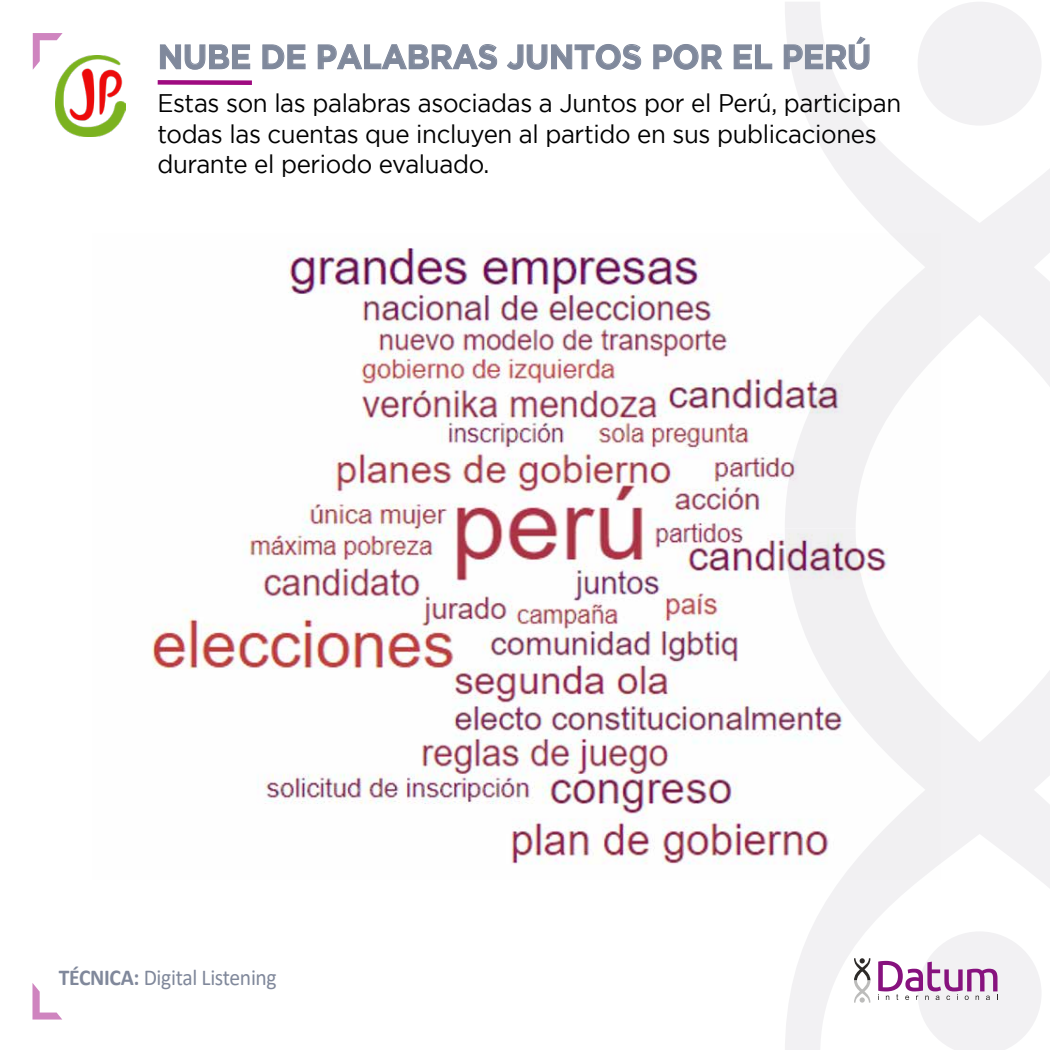
<style>
.page{position:relative;width:1050px;height:1050px;background:#fff}
.page>*{position:absolute;margin:0;border:0;box-sizing:border-box;transform-origin:0 0}
.t1{font:700 34.12px "Gotham";letter-spacing:-.015em;color:#80899c;scale:.95 1}
.t2{font:25.38px/30.4px "Gotham";letter-spacing:-.015em;color:#000;scale:.95 1}
.t3{font:22.75px "Calibri";letter-spacing:-.015em;color:#80889b;scale:.95 1}
.s1{font-weight:700}
</style>
<div class="page">
<svg style="left:785px;top:2px;width:265px;height:384px"></svg>
<div style="left:918px;top:2px;width:124px;height:124px;background:#f2f1f3;border-radius:50%"></div>
<svg style="left:785px;top:671px;width:265px;height:379px;fill:#f6f6f7"></svg>
<svg style="left:157px;top:80px;width:95px;height:5px"></svg>
<svg style="left:32px;top:983px;width:30px;height:37px"></svg>
<svg style="left:33px;top:33px;width:30px;height:37px"></svg>
<img style="left:151px;top:233px;width:790px;height:646px">
<img style="left:56px;top:55px;width:70px;height:82px">
<svg style="left:854px;top:958px;width:16px;height:45px"></svg>
<svg style="left:878px;top:931px;width:164px;height:119px"></svg>
<svg style="left:160px;top:44px;width:91px;height:26px"></svg>
<svg style="left:262px;top:44px;width:44px;height:26px"></svg>
<svg style="left:317px;top:44px;width:181px;height:26px"></svg>
<svg style="left:507px;top:44px;width:135px;height:26px"></svg>
<svg style="left:653px;top:44px;width:70px;height:26px"></svg>
<svg style="left:733px;top:44px;width:40px;height:26px"></svg>
<svg style="left:783px;top:36px;width:87px;height:34px"></svg>
<h1 class="t1" style="left:158px;top:37px;width:753px">NUBE DE PALABRAS JUNTOS POR EL PERÚ</h1>
<p class="t2" style="left:157px;top:88px;width:785px">Estas son las palabras asociadas a Juntos por el Perú, participan todas las cuentas que incluyen al partido en sus publicaciones durante el periodo evaluado.</p>
<p class="t3" style="left:59px;top:962px;width:231px"><span class="s1">TÉCNICA:</span> Digital Listening</p>
</div>
